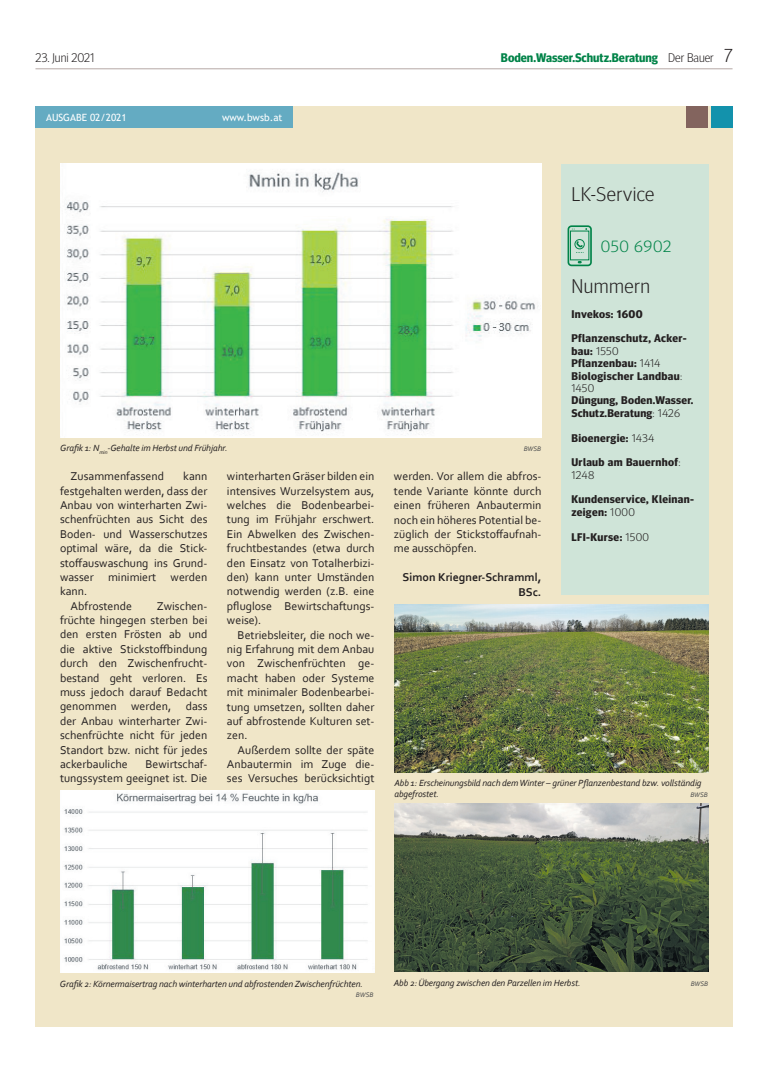
<style>
.page{position:relative;width:784px;height:1074px;background:#fff}
.page>*{position:absolute;margin:0;border:0;box-sizing:border-box;transform-origin:0 0}
.t1{font:300 19.75px "Meta Head OT";letter-spacing:.02em;color:#231f20;scale:1.05 1}
.t2{font:300 16.25px "Meta Head OT";letter-spacing:.04em;color:#008348;scale:1.05 1}
.t3{font:700 12.5px "Meta Head OT";color:#008348}
.t4{font:300 12.5px "Meta Head OT";color:#231f20}
.t5{font:11.88px/14.4px "Corbel";color:#231f20;text-align:justify}
.t6{font:700 11.88px/14.4px "Corbel";color:#231f20;text-align:right}
.t7{font:700 11.12px/12.4px "Meta Head OT";letter-spacing:.03em;color:#231f20;scale:1.05 1}
.t8{font:10px "Trebuchet MS";color:#fff}
.t9{font:italic 9.38px/10.6px "Corbel";letter-spacing:-.01em;color:#231f20}
.t10{font:italic 6.88px "Corbel";color:#4b4c4d}
.s1{font-weight:300;color:#231f20}
.s2{font-weight:300;font-size:18.75px;color:#231f20}
.s3{font-weight:300}
</style>
<div class="page">
<hr style="left:35px;top:68px;width:697px;height:1px;background:#b5a9a5">
<div style="left:35px;top:107px;width:697px;height:920px;background:#f0e6c8"></div>
<div style="left:685px;top:106px;width:22px;height:22px;background:#83645e"></div>
<div style="left:710px;top:106px;width:21px;height:22px;background:#1392ac"></div>
<div style="left:35px;top:106px;width:258px;height:22px;background:#64abc2"></div>
<img style="left:60px;top:164px;width:481px;height:273px">
<img style="left:60px;top:790px;width:314px;height:182px">
<img style="left:394px;top:604px;width:313px;height:168px">
<img style="left:394px;top:804px;width:314px;height:167px">
<div style="left:560px;top:164px;width:147px;height:431px;background:#cfe4d8"></div>
<div style="left:567px;top:225px;width:24px;height:41px;border:2px solid #008348;border-radius:3px"></div>
<div style="left:570px;top:231px;width:18px;height:29px;border:1px solid #008348"></div>
<div style="left:574px;top:239px;width:10px;height:10px;border:1px solid #008348;border-radius:50%"></div>
<svg style="left:575px;top:241px;width:8px;height:12px"></svg>
<p class="t4" style="left:35px;top:51px;width:61px">23. Juni 2021</p>
<p class="t3" style="left:500px;top:51px;width:233px">Boden.Wasser.Schutz.Beratung <span class="s1">Der Bauer</span> <span class="s2">7</span></p>
<p class="t8" style="left:46px;top:111px;width:82px">AUSGABE 02/2021</p>
<p class="t8" style="left:222px;top:111px;width:62px">www.bwsb.at</p>
<h1 class="t1" style="left:571px;top:183px;width:80px">LK-Service</h1>
<h2 class="t2" style="left:600px;top:237px;width:69px">050 6902</h2>
<h1 class="t1" style="left:571px;top:275px;width:76px">Nummern</h1>
<p class="t7" style="left:571px;top:307px;width:69px">Invekos: 1600</p>
<p class="t7" style="left:571px;top:332px;width:111px">Pflanzenschutz, Acker&shy;bau: <span class="s3">1550<br></span>Pflanzenbau: <span class="s3">1414<br></span>Biologischer Landbau<span class="s3">:<br>1450</span></p>
<p class="t7" style="left:571px;top:394px;width:118px">Düngung, Boden.Wasser.<br>Schutz.Beratung<span class="s3">: 1426</span></p>
<p class="t7" style="left:571px;top:431px;width:80px">Bioenergie: <span class="s3">1434</span></p>
<p class="t7" style="left:571px;top:456px;width:105px">Urlaub am Bauernhof<span class="s3">:<br>1248</span></p>
<p class="t7" style="left:571px;top:493px;width:118px">Kundenservice, Kleinan&shy;zeigen: <span class="s3">1000</span></p>
<p class="t7" style="left:571px;top:530px;width:75px">LFI-Kurse: <span class="s3">1500</span></p>
<p class="t9" style="left:60px;top:442px;width:169px">Grafik 1: N<sub>min</sub>-Gehalte im Herbst und Frühjahr.</p>
<p class="t10" style="left:523px;top:444px;width:19px">BWSB</p>
<p class="t5" style="left:71px;top:469px;width:95px">Zusammenfassend</p>
<p class="t5" style="left:183px;top:469px;width:26px">kann</p>
<p class="t5" style="left:60px;top:483px;width:149px">festgehalten werden, dass der</p>
<p class="t5" style="left:60px;top:497px;width:149px">Anbau von winterharten Zwi-</p>
<p class="t5" style="left:60px;top:512px;width:149px">schenfrüchten aus Sicht des</p>
<p class="t5" style="left:60px;top:526px;width:149px">Boden- und Wasserschutzes</p>
<p class="t5" style="left:60px;top:541px;width:149px">optimal wäre, da die Stick-</p>
<p class="t5" style="left:60px;top:555px;width:149px">stoffauswaschung ins Grund-</p>
<p class="t5" style="left:60px;top:569px;width:149px">wasser minimiert werden</p>
<p class="t5" style="left:60px;top:584px;width:29px">kann.</p>
<p class="t5" style="left:71px;top:598px;width:63px">Abfrostende</p>
<p class="t5" style="left:394px;top:469px;width:149px">werden. Vor allem die abfros&shy;tende Variante könnte durch einen früheren Anbautermin noch ein höheres Potential be&shy;züglich der Stickstoffaufnah&shy;me ausschöpfen.</p>
<p class="t6" style="left:402px;top:570px;width:140px">Simon Kriegner-Schramml,<br>BSc.</p>
<p class="t5" style="left:227px;top:469px;width:149px">winterharten Gräser bilden ein intensives Wurzelsystem aus, welches die Bodenbearbei&shy;tung im Frühjahr erschwert.<br>Ein Abwelken des Zwischen&shy;fruchtbestandes (etwa durch den Einsatz von Totalherbizi&shy;den) kann unter Umständen notwendig werden (z.B. eine pfluglose Bewirtschaftungs&shy;weise).</p>
<p class="t5" style="left:227px;top:627px;width:149px;text-indent:11px">Betriebsleiter, die noch we&shy;nig Erfahrung mit dem Anbau von Zwischenfrüchten ge&shy;macht haben oder Systeme mit minimaler Bodenbearbei&shy;tung umsetzen, sollten daher auf abfrostende Kulturen set&shy;zen.</p>
<p class="t5" style="left:227px;top:742px;width:149px;text-indent:11px">Außerdem sollte der späte Anbautermin im Zuge die&shy;ses Versuches berücksichtigt</p>
<p class="t5" style="left:60px;top:598px;width:149px;text-indent:97px">Zwischen&shy;früchte hingegen sterben bei den ersten Frösten ab und die aktive Stickstoffbindung durch den Zwischenfrucht&shy;bestand geht verloren. Es muss jedoch darauf Bedacht genommen werden, dass der Anbau winterharter Zwi&shy;schenfrüchte nicht für jeden Standort bzw. nicht für jedes ackerbauliche</p>
<p class="t5" style="left:60px;top:756px;width:149px;text-align:right">Bewirtschaf-<br>tungssystem geeignet ist. Die</p>
<p class="t9" style="left:394px;top:777px;width:308px">Abb 1: Erscheinungsbild nach dem Winter – grüner Pflanzenbestand bzw. vollständig abgefrostet.</p>
<p class="t10" style="left:690px;top:790px;width:19px">BWSB</p>
<p class="t9" style="left:60px;top:978px;width:304px">Grafik 2: Körnermaisertrag nach winterharten und abfrostenden Zwischenfrüchten.</p>
<p class="t10" style="left:355px;top:990px;width:19px">BWSB</p>
<p class="t9" style="left:393px;top:977px;width:188px">Abb 2: Übergang zwischen den Parzellen im Herbst.</p>
<p class="t10" style="left:690px;top:979px;width:19px">BWSB</p>
</div>
